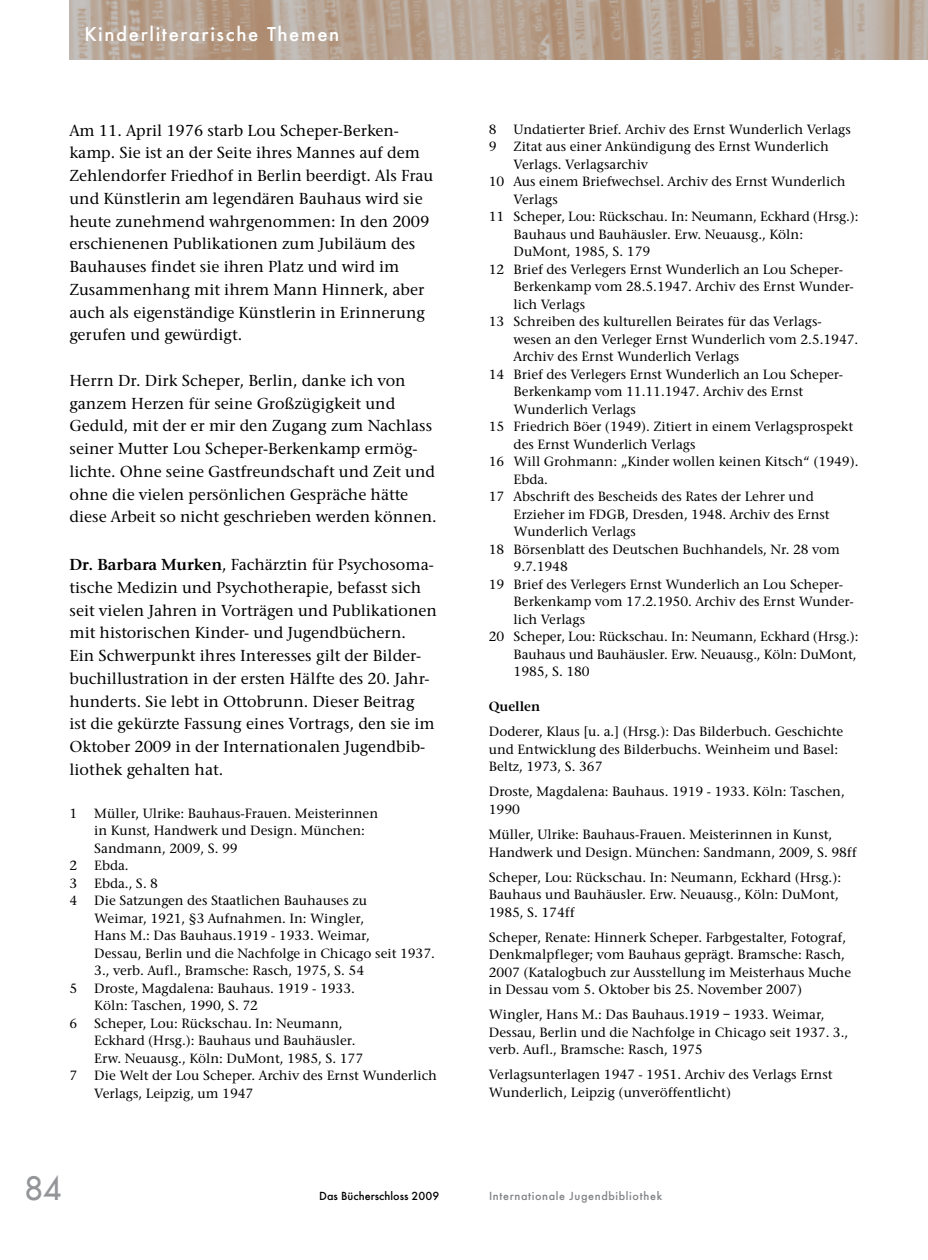
<style>
.page{position:relative;width:928px;height:1260px;background:#fff}
.page>*{position:absolute;margin:0;border:0;box-sizing:border-box;transform-origin:0 0}
.t1{font:31.5px "Futura LT";color:#939598}
.t2{font:500 21px "Futura";letter-spacing:.075em;color:#fff}
.t3{font:500 16.62px/22.8px "Stone Serif EF";color:#000}
.t4{font:500 14px/17.5px "Stone Serif EF";color:#000}
.t5{font:14px "Stone Serif EF Sem Bol";color:#000}
.t6{font:500 12.25px "Futura";letter-spacing:.05em;color:#808285}
.t7{font:500 12.25px "Futura";color:#000}
.s1{font-family:"Stone Serif EF Sem Bol";font-weight:400}
</style>
<div class="page">
<img style="left:69px;top:0;width:859px;height:60px">
<h2 class="t2" style="left:84px;top:21px;width:257px">Kinderliterarische Themen</h2>
<p class="t3" style="left:69px;top:119px;width:365px">Am 11. April 1976 starb Lou Scheper-Berken&shy;kamp. Sie ist an der Seite ihres Mannes auf dem Zehlendorfer Friedhof in Berlin beerdigt. Als Frau und Künstlerin am legendären Bauhaus wird sie heute zunehmend wahrgenommen: In den 2009 erschienenen Publikationen zum Jubiläum des Bauhauses findet sie ihren Platz und wird im Zusammenhang mit ihrem Mann Hinnerk, aber auch als eigenständige Künstlerin in Erinnerung gerufen und gewürdigt.</p>
<p class="t3" style="left:69px;top:369px;width:369px">Herrn Dr. Dirk Scheper, Berlin, danke ich von ganzem Herzen für seine Großzügigkeit und Geduld, mit der er mir den Zugang zum Nachlass seiner Mutter Lou Scheper-Berkenkamp ermög&shy;lichte. Ohne seine Gastfreundschaft und Zeit und ohne die vielen persönlichen Gespräche hätte diese Arbeit so nicht geschrieben werden können.</p>
<p class="t3" style="left:69px;top:553px;width:369px"><span class="s1">Dr. Barbara Murken</span>, Fachärztin für Psychosoma&shy;tische Medizin und Psychotherapie, befasst sich seit vielen Jahren in Vorträgen und Publikationen mit historischen Kinder- und Jugendbüchern.<br>Ein Schwerpunkt ihres Interesses gilt der Bilder&shy;buchillustration in der ersten Hälfte des 20. Jahr&shy;hunderts. Sie lebt in Ottobrunn. Dieser Beitrag<br>ist die gekürzte Fassung eines Vortrags, den sie im Oktober 2009 in der Internationalen Jugendbib&shy;liothek gehalten hat.</p>
<p class="t4" style="left:69px;top:804px;width:310px">1 Müller, Ulrike: Bauhaus-Frauen. Meisterinnen</p>
<p class="t4" style="left:94px;top:822px;width:272px">in Kunst, Handwerk und Design. München:</p>
<p class="t4" style="left:94px;top:839px;width:145px">Sandmann, 2009, S. 99</p>
<p class="t4" style="left:69px;top:857px;width:61px">2 Ebda.</p>
<p class="t4" style="left:69px;top:874px;width:90px">3 Ebda., S. 8</p>
<p class="t4" style="left:69px;top:892px;width:299px">4 Die Satzungen des Staatlichen Bauhauses zu</p>
<p class="t4" style="left:94px;top:909px;width:271px">Weimar, 1921, §3 Aufnahmen. In: Wingler,</p>
<p class="t4" style="left:94px;top:927px;width:277px">Hans M.: Das Bauhaus.1919 - 1933. Weimar,</p>
<p class="t4" style="left:94px;top:944px;width:342px">Dessau, Berlin und die Nachfolge in Chicago seit 1937.</p>
<p class="t4" style="left:94px;top:962px;width:271px">3., verb. Aufl., Bramsche: Rasch, 1975, S. 54</p>
<p class="t4" style="left:69px;top:979px;width:287px">5 Droste, Magdalena: Bauhaus. 1919 - 1933.</p>
<p class="t4" style="left:94px;top:997px;width:165px">Köln: Taschen, 1990, S. 72</p>
<p class="t4" style="left:69px;top:1014px;width:275px">6 Scheper, Lou: Rückschau. In: Neumann,</p>
<p class="t4" style="left:94px;top:1032px;width:263px">Eckhard (Hrsg.): Bauhaus und Bauhäusler.</p>
<p class="t4" style="left:94px;top:1049px;width:270px">Erw. Neuausg., Köln: DuMont, 1985, S. 177</p>
<p class="t4" style="left:69px;top:1067px;width:369px">7 Die Welt der Lou Scheper. Archiv des Ernst Wunderlich</p>
<p class="t4" style="left:94px;top:1084px;width:161px">Verlags, Leipzig, um 1947</p>
<p class="t4" style="left:489px;top:120px;width:364px">8 Undatierter Brief. Archiv des Ernst Wunderlich Verlags</p>
<p class="t4" style="left:489px;top:138px;width:341px">9 Zitat aus einer Ankündigung des Ernst Wunderlich</p>
<p class="t4" style="left:513px;top:155px;width:136px">Verlags. Verlagsarchiv</p>
<p class="t4" style="left:489px;top:173px;width:358px">10 Aus einem Briefwechsel. Archiv des Ernst Wunderlich</p>
<p class="t4" style="left:513px;top:190px;width:46px">Verlags</p>
<p class="t4" style="left:489px;top:208px;width:371px">11 Scheper, Lou: Rückschau. In: Neumann, Eckhard (Hrsg.):</p>
<p class="t4" style="left:513px;top:225px;width:291px">Bauhaus und Bauhäusler. Erw. Neuausg., Köln:</p>
<p class="t4" style="left:513px;top:243px;width:138px">DuMont, 1985, S. 179</p>
<p class="t4" style="left:489px;top:260px;width:356px">12 Brief des Verlegers Ernst Wunderlich an Lou Scheper-</p>
<p class="t4" style="left:513px;top:278px;width:341px">Berkenkamp vom 28.5.1947. Archiv des Ernst Wunder-</p>
<p class="t4" style="left:513px;top:295px;width:73px">lich Verlags</p>
<p class="t4" style="left:489px;top:313px;width:333px">13 Schreiben des kulturellen Beirates für das Verlags-</p>
<p class="t4" style="left:513px;top:330px;width:346px">wesen an den Verleger Ernst Wunderlich vom 2.5.1947.</p>
<p class="t4" style="left:513px;top:348px;width:227px">Archiv des Ernst Wunderlich Verlags</p>
<p class="t4" style="left:489px;top:365px;width:356px">14 Brief des Verlegers Ernst Wunderlich an Lou Scheper-</p>
<p class="t4" style="left:513px;top:383px;width:291px">Berkenkamp vom 11.11.1947. Archiv des Ernst</p>
<p class="t4" style="left:513px;top:400px;width:124px">Wunderlich Verlags</p>
<p class="t4" style="left:489px;top:418px;width:366px">15 Friedrich Böer (1949). Zitiert in einem Verlagsprospekt</p>
<p class="t4" style="left:513px;top:435px;width:183px">des Ernst Wunderlich Verlags</p>
<p class="t4" style="left:489px;top:453px;width:371px">16 Will Grohmann: „Kinder wollen keinen Kitsch“ (1949).</p>
<p class="t4" style="left:513px;top:470px;width:36px">Ebda.</p>
<p class="t4" style="left:489px;top:488px;width:326px">17 Abschrift des Bescheids des Rates der Lehrer und</p>
<p class="t4" style="left:513px;top:505px;width:317px">Erzieher im FDGB, Dresden, 1948. Archiv des Ernst</p>
<p class="t4" style="left:513px;top:523px;width:124px">Wunderlich Verlags</p>
<p class="t4" style="left:489px;top:540px;width:352px">18 Börsenblatt des Deutschen Buchhandels, Nr. 28 vom</p>
<p class="t4" style="left:513px;top:558px;width:56px">9.7.1948</p>
<p class="t4" style="left:489px;top:575px;width:356px">19 Brief des Verlegers Ernst Wunderlich an Lou Scheper-</p>
<p class="t4" style="left:513px;top:593px;width:341px">Berkenkamp vom 17.2.1950. Archiv des Ernst Wunder-</p>
<p class="t4" style="left:513px;top:610px;width:73px">lich Verlags</p>
<p class="t4" style="left:489px;top:628px;width:371px">20 Scheper, Lou: Rückschau. In: Neumann, Eckhard (Hrsg.):</p>
<p class="t4" style="left:513px;top:645px;width:344px">Bauhaus und Bauhäusler. Erw. Neuausg., Köln: DuMont,</p>
<p class="t4" style="left:513px;top:663px;width:78px">1985, S. 180</p>
<p class="t5" style="left:489px;top:698px;width:53px">Quellen</p>
<p class="t4" style="left:489px;top:723px;width:356px">Doderer, Klaus [u. a.] (Hrsg.): Das Bilderbuch. Geschichte und Entwicklung des Bilderbuchs. Weinheim und Basel:<br>Beltz, 1973, S. 367</p>
<p class="t4" style="left:489px;top:783px;width:357px">Droste, Magdalena: Bauhaus. 1919 - 1933. Köln: Taschen,<br>1990</p>
<p class="t4" style="left:489px;top:826px;width:369px">Müller, Ulrike: Bauhaus-Frauen. Meisterinnen in Kunst,<br>Handwerk und Design. München: Sandmann, 2009, S. 98ff</p>
<p class="t4" style="left:489px;top:868px;width:354px">Scheper, Lou: Rückschau. In: Neumann, Eckhard (Hrsg.):<br>Bauhaus und Bauhäusler. Erw. Neuausg., Köln: DuMont,<br>1985, S. 174ff</p>
<p class="t4" style="left:489px;top:928px;width:364px">Scheper, Renate: Hinnerk Scheper. Farbgestalter, Fotograf, Denkmalpfleger; vom Bauhaus geprägt. Bramsche: Rasch, 2007 (Katalogbuch zur Ausstellung im Meisterhaus Muche in Dessau vom 5. Oktober bis 25. November 2007)</p>
<p class="t4" style="left:489px;top:1006px;width:361px">Wingler, Hans M.: Das Bauhaus.1919 – 1933. Weimar,<br>Dessau, Berlin und die Nachfolge in Chicago seit 1937. 3., verb. Aufl., Bramsche: Rasch, 1975</p>
<p class="t4" style="left:489px;top:1066px;width:345px">Verlagsunterlagen 1947 - 1951. Archiv des Verlags Ernst<br>Wunderlich, Leipzig (unveröffentlicht)</p>
<h1 class="t1" style="left:25px;top:1168px;width:38px">84</h1>
<p class="t7" style="left:319px;top:1188px;width:122px">Das Bücherschloss 2009</p>
<p class="t6" style="left:489px;top:1188px;width:174px">Internationale Jugendbibliothek</p>
</div>
